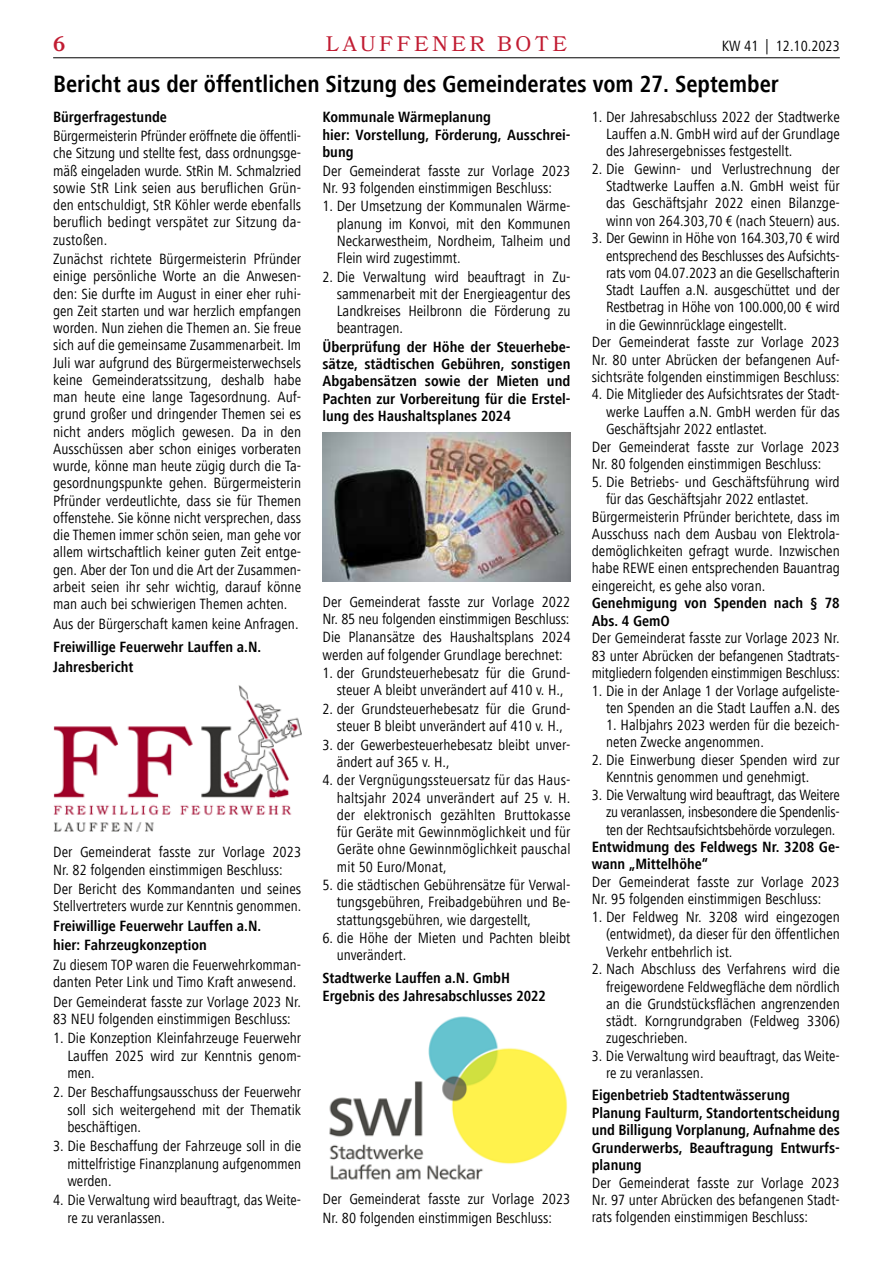
<style>
.page{position:relative;width:893px;height:1263px;background:#fff}
.page>*{position:absolute;margin:0;border:0;box-sizing:border-box;transform-origin:0 0}
.t1{font:700 condensed 24.3px "Frutiger Next LT";color:#000}
.t2{font:21px "Bookmania";letter-spacing:.17em;color:#c11c32}
.t3{font:600 21px "Bookmania";color:#c11c32}
.t4{font:condensed 15.3px/17.2px "Frutiger Next LT";color:#000;text-align:justify}
.t5{font:700 condensed 15.3px/17.2px "Frutiger Next LT";color:#000}
</style>
<div class="page">
<img style="left:53px;top:685px;width:248px;height:146px">
<img style="left:322px;top:433px;width:248px;height:149px">
<img style="left:329px;top:1016px;width:239px;height:164px">
<hr style="left:53px;top:57px;width:787px;height:1px;background:#000">
<h2 class="t3" style="left:53px;top:31px;width:14px">6</h2>
<h2 class="t2" style="left:326px;top:31px;width:243px">LAUFFENER BOTE</h2>
<p class="t4" style="left:722px;top:37px;width:120px">KW 41 | 12.10.2023</p>
<h1 class="t1" style="left:53px;top:70px;width:727px">Bericht aus der öffentlichen Sitzung des Gemeinderates vom 27. September</h1>
<p class="t5" style="left:53px;top:108px;width:115px">Bürgerfragestunde</p>
<p class="t4" style="left:53px;top:127px;width:250px">Bürgermeisterin Pfründer eröffnete die öffentli&shy;che Sitzung und stellte fest, dass ordnungsge&shy;mäß eingeladen wurde. StRin M. Schmalzried sowie StR Link seien aus beruflichen Grün&shy;den entschuldigt, StR Köhler werde ebenfalls beruflich bedingt verspätet zur Sitzung da&shy;zustoßen.</p>
<p class="t4" style="left:53px;top:250px;width:250px">Zunächst richtete Bürgermeisterin Pfründer einige persönliche Worte an die Anwesen&shy;den: Sie durfte im August in einer eher ruhi&shy;gen Zeit starten und war herzlich empfangen worden. Nun ziehen die Themen an. Sie freue sich auf die gemeinsame Zusammenarbeit. Im Juli war aufgrund des Bürgermeisterwechsels keine Gemeinderatssitzung, deshalb habe man heute eine lange Tagesordnung. Auf&shy;grund großer und dringender Themen sei es nicht anders möglich gewesen. Da in den Ausschüssen aber schon einiges vorberaten wurde, könne man heute zügig durch die Ta&shy;gesordnungspunkte gehen. Bürgermeisterin Pfründer verdeutlichte, dass sie für Themen offenstehe. Sie könne nicht versprechen, dass die Themen immer schön seien, man gehe vor allem wirtschaftlich keiner guten Zeit entge&shy;gen. Aber der Ton und die Art der Zusammen&shy;arbeit seien ihr sehr wichtig, darauf könne man auch bei schwierigen Themen achten.</p>
<p class="t4" style="left:53px;top:615px;width:247px">Aus der Bürgerschaft kamen keine Anfragen.</p>
<p class="t5" style="left:53px;top:637px;width:210px;line-height:19.5px">Freiwillige Feuerwehr Lauffen a.N.<br>Jahresbericht</p>
<p class="t5" style="left:322px;top:108px;width:250px;line-height:17.9px">Kommunale Wärmeplanung<br>hier: Vorstellung, Förderung, Ausschrei&shy;bung</p>
<p class="t4" style="left:322px;top:162px;width:250px">Der Gemeinderat fasste zur Vorlage 2023<br>Nr. 93 folgenden einstimmigen Beschluss:</p>
<p class="t4" style="left:337px;top:198px;width:235px;text-indent:-14px">1. Der Umsetzung der Kommunalen Wärme&shy;planung im Konvoi, mit den Kommunen Neckarwestheim, Nordheim, Talheim und Flein wird zugestimmt.</p>
<p class="t4" style="left:337px;top:268px;width:235px;text-indent:-14px">2. Die Verwaltung wird beauftragt in Zu&shy;sammenarbeit mit der Energieagentur des Landkreises Heilbronn die Förderung zu beantragen.</p>
<p class="t5" style="left:322px;top:338px;width:250px;text-align:justify">Überprüfung der Höhe der Steuerhebe&shy;sätze, städtischen Gebühren, sonstigen Abgabensätzen sowie der Mieten und Pachten zur Vorbereitung für die Erstel&shy;lung des Haushaltsplanes 2024</p>
<p class="t4" style="left:606px;top:108px;width:235px;text-indent:-14px">1. Der Jahresabschluss 2022 der Stadtwerke Lauffen a.N. GmbH wird auf der Grundlage des Jahresergebnisses festgestellt.</p>
<p class="t4" style="left:606px;top:160px;width:235px;text-indent:-14px">2. Die Gewinn- und Verlustrechnung der Stadtwerke Lauffen a.N. GmbH weist für das Geschäftsjahr 2022 einen Bilanzge&shy;winn von 264.303,70 € (nach Steuern) aus.</p>
<p class="t4" style="left:592px;top:230px;width:250px">3. Der Gewinn in Höhe von 164.303,70 € wird</p>
<p class="t4" style="left:606px;top:247px;width:235px">entsprechend des Beschlusses des Aufsichts-</p>
<p class="t4" style="left:606px;top:264px;width:235px">rats vom 04.07.2023 an die Gesellschafterin</p>
<p class="t4" style="left:606px;top:281px;width:235px">Stadt Lauffen a.N. ausgeschüttet und der</p>
<p class="t4" style="left:606px;top:299px;width:235px">Restbetrag in Höhe von 100.000,00 € wird</p>
<p class="t4" style="left:606px;top:316px;width:182px">in die Gewinnrücklage eingestellt.</p>
<p class="t4" style="left:592px;top:334px;width:250px">Der Gemeinderat fasste zur Vorlage 2023</p>
<p class="t4" style="left:592px;top:351px;width:250px">Nr. 80 unter Abrücken der befangenen Auf-</p>
<p class="t4" style="left:592px;top:368px;width:249px">sichtsräte folgenden einstimmigen Beschluss:</p>
<p class="t4" style="left:592px;top:386px;width:250px">4. Die Mitglieder des Aufsichtsrates der Stadt-</p>
<p class="t4" style="left:606px;top:403px;width:235px">werke Lauffen a.N. GmbH werden für das</p>
<p class="t4" style="left:606px;top:420px;width:163px">Geschäftsjahr 2022 entlastet.</p>
<p class="t4" style="left:592px;top:438px;width:250px">Der Gemeinderat fasste zur Vorlage 2023</p>
<p class="t4" style="left:592px;top:455px;width:231px">Nr. 80 folgenden einstimmigen Beschluss:</p>
<p class="t4" style="left:592px;top:473px;width:249px">5. Die Betriebs- und Geschäftsführung wird</p>
<p class="t4" style="left:606px;top:490px;width:204px">für das Geschäftsjahr 2022 entlastet.</p>
<p class="t4" style="left:592px;top:508px;width:250px">Bürgermeisterin Pfründer berichtete, dass im</p>
<p class="t4" style="left:592px;top:525px;width:250px">Ausschuss nach dem Ausbau von Elektrola-</p>
<p class="t4" style="left:592px;top:542px;width:250px">demöglichkeiten gefragt wurde. Inzwischen</p>
<p class="t4" style="left:592px;top:560px;width:250px">habe REWE einen entsprechenden Bauantrag</p>
<p class="t4" style="left:592px;top:577px;width:175px">eingereicht, es gehe also voran.</p>
<p class="t5" style="left:592px;top:595px;width:250px">Genehmigung von Spenden nach § 78<br>Abs. 4 GemO</p>
<p class="t4" style="left:592px;top:630px;width:250px">Der Gemeinderat fasste zur Vorlage 2023 Nr.<br>83 unter Abrücken der befangenen Stadtrats&shy;mitgliedern folgenden einstimmigen Beschluss:</p>
<p class="t4" style="left:592px;top:682px;width:250px;text-align:right">1. Die in der Anlage 1 der Vorlage aufgeliste&shy;ten Spenden an die Stadt Lauffen a.N. des</p>
<p class="t4" style="left:606px;top:716px;width:235px">1. Halbjahrs 2023 werden für die bezeich&shy;neten Zwecke angenommen.</p>
<p class="t4" style="left:606px;top:751px;width:235px;text-indent:-14px">2. Die Einwerbung dieser Spenden wird zur<br>Kenntnis genommen und genehmigt.</p>
<p class="t4" style="left:606px;top:786px;width:235px;text-indent:-14px">3. Die Verwaltung wird beauftragt, das Weitere zu veranlassen, insbesondere die Spendenlis&shy;ten der Rechtsaufsichtsbehörde vorzulegen.</p>
<p class="t5" style="left:592px;top:838px;width:250px">Entwidmung des Feldwegs Nr. 3208 Ge&shy;wann „Mittelhöhe“</p>
<p class="t4" style="left:592px;top:873px;width:250px">Der Gemeinderat fasste zur Vorlage 2023<br>Nr. 95 folgenden einstimmigen Beschluss:</p>
<p class="t4" style="left:606px;top:908px;width:235px;text-indent:-14px">1. Der Feldweg Nr. 3208 wird eingezogen (entwidmet), da dieser für den öffentlichen Verkehr entbehrlich ist.</p>
<p class="t4" style="left:606px;top:961px;width:235px;text-indent:-14px">2. Nach Abschluss des Verfahrens wird die freigewordene Feldwegfläche dem nördlich an die Grundstücksflächen angrenzenden städt. Korngrundgraben (Feldweg 3306) zugeschrieben.</p>
<p class="t4" style="left:606px;top:1047px;width:235px;text-indent:-14px">3. Die Verwaltung wird beauftragt, das Weite&shy;re zu veranlassen.</p>
<p class="t5" style="left:592px;top:1086px;width:250px">Eigenbetrieb Stadtentwässerung Planung Faulturm, Standortentscheidung und Billigung Vorplanung, Aufnahme des Grunderwerbs, Beauftragung Entwurfs&shy;planung</p>
<p class="t4" style="left:592px;top:1174px;width:250px">Der Gemeinderat fasste zur Vorlage 2023<br>Nr. 97 unter Abrücken des befangenen Stadt&shy;rats folgenden einstimmigen Beschluss:</p>
<p class="t4" style="left:322px;top:593px;width:250px;line-height:17.7px">Der Gemeinderat fasste zur Vorlage 2022<br>Nr. 85 neu folgenden einstimmigen Beschluss:<br>Die Planansätze des Haushaltsplans 2024 werden auf folgender Grundlage berechnet:</p>
<p class="t4" style="left:322px;top:664px;width:250px;text-align:center">1. der Grundsteuerhebesatz für die Grund&shy;steuer A bleibt unverändert auf 410 v. H.,</p>
<p class="t4" style="left:322px;top:700px;width:250px;text-align:center">2. der Grundsteuerhebesatz für die Grund&shy;steuer B bleibt unverändert auf 410 v. H.,</p>
<p class="t4" style="left:337px;top:736px;width:235px;text-indent:-14px">3. der Gewerbesteuerhebesatz bleibt unver&shy;ändert auf 365 v. H.,</p>
<p class="t4" style="left:337px;top:772px;width:235px;text-indent:-14px">4. der Vergnügungssteuersatz für das Haus&shy;haltsjahr 2024 unverändert auf 25 v. H. der elektronisch gezählten Bruttokasse für Geräte mit Gewinnmöglichkeit und für Geräte ohne Gewinnmöglichkeit pauschal mit 50 Euro/Monat,</p>
<p class="t4" style="left:337px;top:876px;width:235px;text-indent:-14px">5. die städtischen Gebührensätze für Verwal&shy;tungsgebühren, Freibadgebühren und Be&shy;stattungsgebühren, wie dargestellt,</p>
<p class="t4" style="left:337px;top:929px;width:235px;text-indent:-14px">6. die Höhe der Mieten und Pachten bleibt unverändert.</p>
<p class="t5" style="left:322px;top:969px;width:225px;line-height:18.5px">Stadtwerke Lauffen a.N. GmbH<br>Ergebnis des Jahresabschlusses 2022</p>
<p class="t4" style="left:53px;top:844px;width:250px">Der Gemeinderat fasste zur Vorlage 2023<br>Nr. 82 folgenden einstimmigen Beschluss:</p>
<p class="t4" style="left:53px;top:880px;width:250px">Der Bericht des Kommandanten und seines<br>Stellvertreters wurde zur Kenntnis genommen.</p>
<p class="t5" style="left:53px;top:916px;width:210px;line-height:19.5px">Freiwillige Feuerwehr Lauffen a.N. hier: Fahrzeugkonzeption</p>
<p class="t4" style="left:53px;top:956px;width:250px">Zu diesem TOP waren die Feuerwehrkomman&shy;danten Peter Link und Timo Kraft anwesend.</p>
<p class="t4" style="left:53px;top:993px;width:250px">Der Gemeinderat fasste zur Vorlage 2023 Nr.<br>83 NEU folgenden einstimmigen Beschluss:</p>
<p class="t4" style="left:67px;top:1030px;width:235px;text-indent:-14px">1. Die Konzeption Kleinfahrzeuge Feuerwehr Lauffen 2025 wird zur Kenntnis genom&shy;men.</p>
<p class="t4" style="left:67px;top:1084px;width:235px;text-indent:-14px">2. Der Beschaffungsausschuss der Feuerwehr soll sich weitergehend mit der Thematik beschäftigen.</p>
<p class="t4" style="left:67px;top:1138px;width:235px;text-indent:-14px">3. Die Beschaffung der Fahrzeuge soll in die mittelfristige Finanzplanung aufgenommen werden.</p>
<p class="t4" style="left:67px;top:1192px;width:235px;text-indent:-14px">4. Die Verwaltung wird beauftragt, das Weite&shy;re zu veranlassen.</p>
<p class="t4" style="left:322px;top:1190px;width:250px;line-height:18.1px">Der Gemeinderat fasste zur Vorlage 2023<br>Nr. 80 folgenden einstimmigen Beschluss:</p>
</div>
